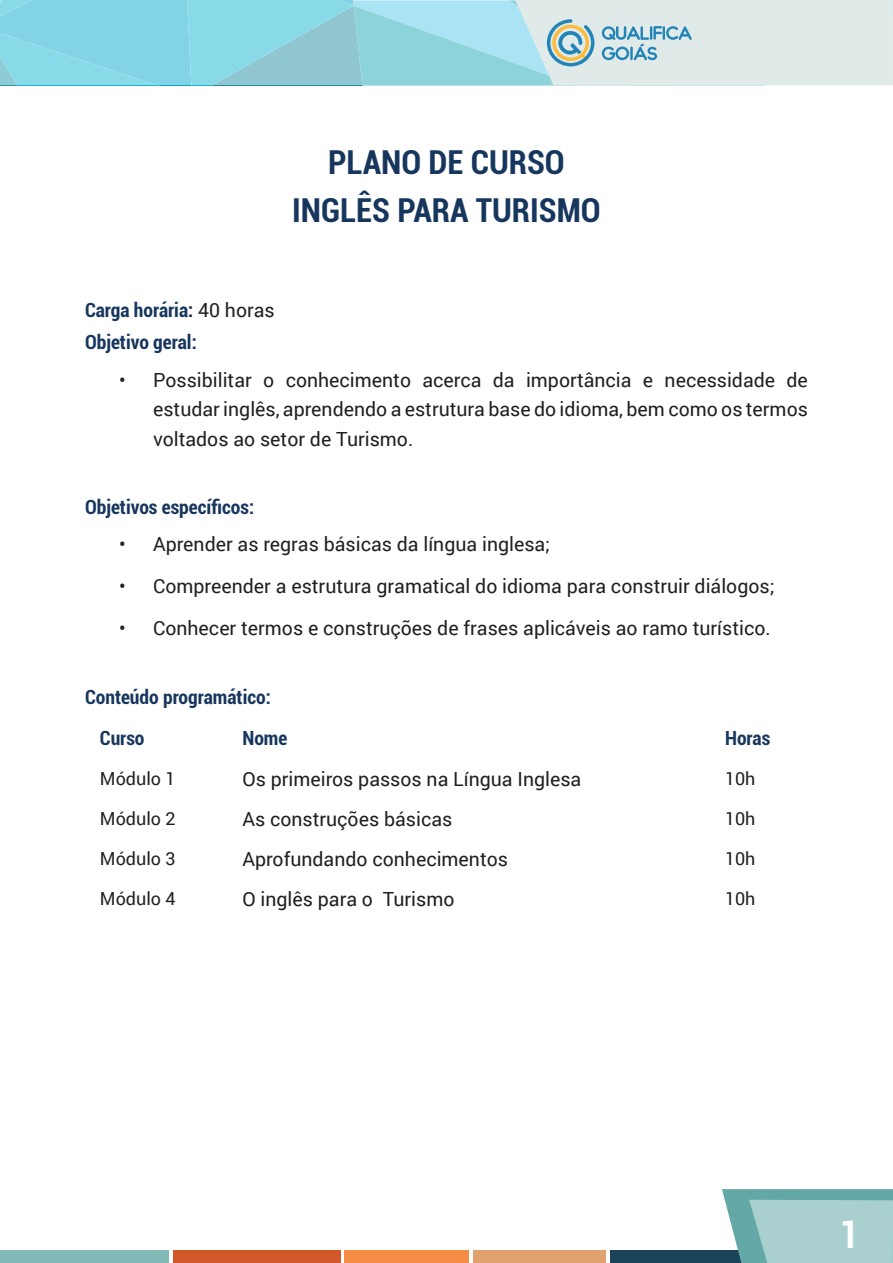
<style>
.page{position:relative;width:893px;height:1263px;background:#fff}
.page>*{position:absolute;margin:0;border:0;box-sizing:border-box;transform-origin:0 0}
.t1{font:700 condensed 37.5px "Roboto";color:#fff}
.t2{font:700 condensed 33px "Roboto";color:#17365d}
.Texto{font:19.5px/29.2px "Roboto";color:#231f20;text-align:justify}
.t3{font:700 condensed 19.5px "Roboto";color:#17365d}
.Texto-2{font:18px "Roboto";color:#231f20}
.s1{color:#231f20}
.s2{font-weight:400;font-stretch:normal;color:#231f20}
</style>
<div class="page">
<div style="left:0;top:1250px;width:169px;height:13px;background:#82bab8"></div>
<div style="left:173px;top:1250px;width:167px;height:13px;background:#d4572a"></div>
<div style="left:345px;top:1250px;width:124px;height:13px;background:#f68c45"></div>
<div style="left:473px;top:1250px;width:132px;height:13px;background:#e2a270"></div>
<div style="left:610px;top:1250px;width:133px;height:13px;background:#1b4358"></div>
<svg style="left:722px;top:1189px;width:171px;height:74px;background:#97c4c4"></svg>
<svg style="left:0;top:0;width:893px;height:85px;background:#aadbe3"></svg>
<p class="t2" style="left:328px;top:139px;width:238px">PLANO DE CURSO</p>
<p class="t2" style="left:292px;top:187px;width:310px">INGLÊS PARA TURISMO</p>
<p class="t3" style="left:85px;top:297px;width:191px">Carga horária<span class="s1">:</span> <span class="s2">40 horas</span></p>
<p class="t3" style="left:85px;top:329px;width:113px">Objetivo geral:</p>
<p class="Texto" style="left:153px;top:365px;width:656px;text-indent:-34px">• Possibilitar o conhecimento acerca da importância e necessidade de estudar inglês, aprendendo a estrutura base do idioma, bem como os termos voltados ao setor de Turismo.</p>
<p class="t3" style="left:85px;top:493px;width:171px">Objetivos específicos:</p>
<p class="Texto" style="left:119px;top:529px;width:433px">• Aprender as regras básicas da língua inglesa;</p>
<p class="Texto" style="left:119px;top:571px;width:657px">• Compreender a estrutura gramatical do idioma para construir diálogos;</p>
<p class="Texto" style="left:119px;top:613px;width:653px">• Conhecer termos e construções de frases aplicáveis ao ramo turístico.</p>
<p class="t3" style="left:85px;top:683px;width:187px">Conteúdo programático:</p>
<p class="t3" style="left:100px;top:725px;width:46px">Curso</p>
<p class="t3" style="left:242px;top:725px;width:47px">Nome</p>
<p class="t3" style="left:725px;top:725px;width:47px">Horas</p>
<p class="Texto-2" style="left:100px;top:766px;width:77px">Módulo 1</p>
<p class="Texto" style="left:242px;top:763px;width:340px">Os primeiros passos na Língua Inglesa</p>
<p class="Texto-2" style="left:725px;top:766px;width:32px">10h</p>
<p class="Texto-2" style="left:100px;top:806px;width:77px">Módulo 2</p>
<p class="Texto" style="left:242px;top:803px;width:211px">As construções básicas</p>
<p class="Texto-2" style="left:725px;top:806px;width:32px">10h</p>
<p class="Texto-2" style="left:100px;top:846px;width:77px">Módulo 3</p>
<p class="Texto" style="left:242px;top:843px;width:267px">Aprofundando conhecimentos</p>
<p class="Texto-2" style="left:725px;top:846px;width:32px">10h</p>
<p class="Texto-2" style="left:100px;top:886px;width:77px">Módulo 4</p>
<p class="Texto" style="left:242px;top:884px;width:214px">O inglês para o Turismo</p>
<p class="Texto-2" style="left:725px;top:886px;width:32px">10h</p>
<h1 class="t1" style="left:840px;top:1209px;width:21px">1</h1>
</div>
